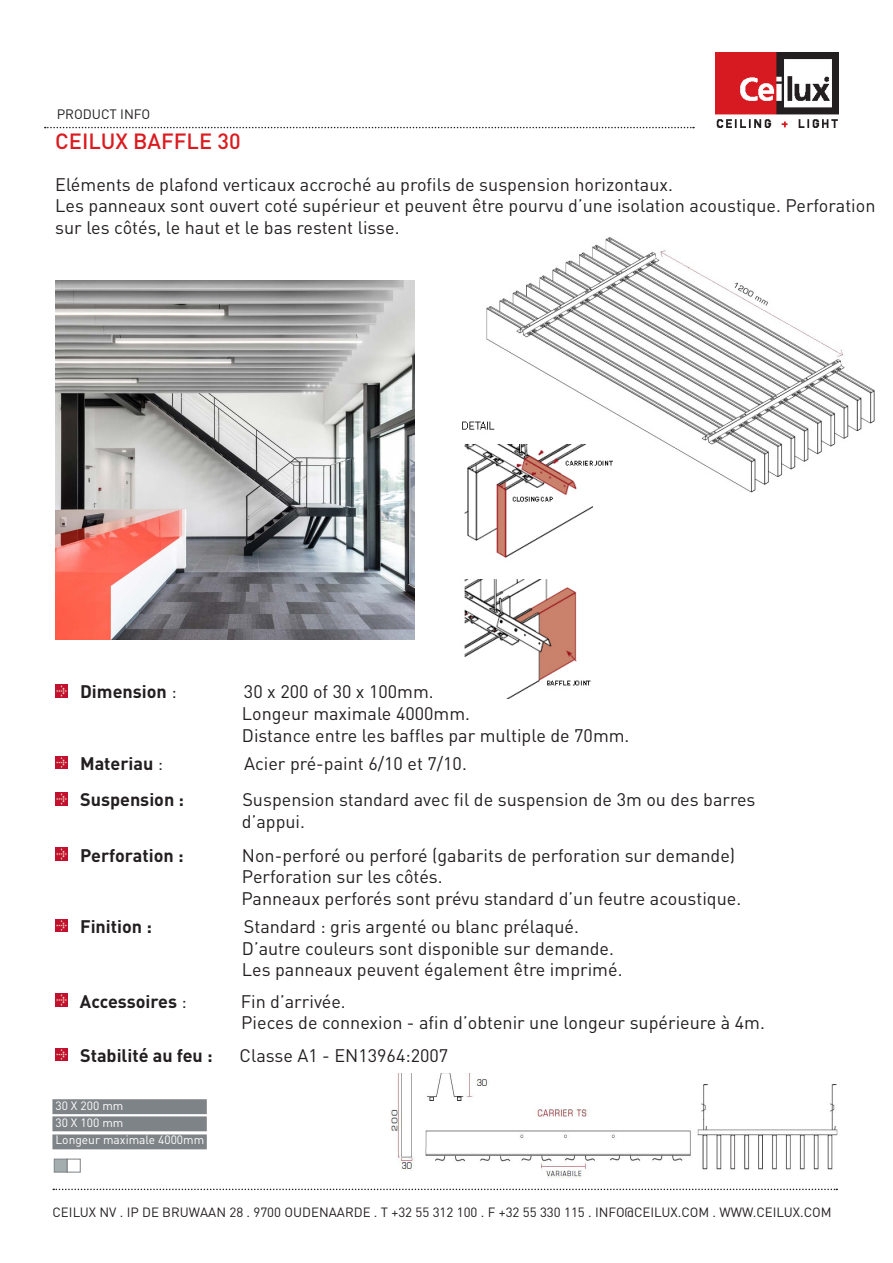
<style>
.page{position:relative;width:893px;height:1263px;background:#fff}
.page>*{position:absolute;margin:0;border:0;box-sizing:border-box;transform-origin:0 0}
.t1{font:500 21.75px "DINOT";color:#db1b1f}
.t2{font:18px/21.6px "DINOT";color:#231f20}
.t3{font:700 18px "DINOT";color:#231f20}
.t4{font:13.5px "DINOT";color:#231f20}
.t5{font:13.35px "DINOT";color:#231f20}
.t6{font:12px "DINOT";color:#fff}
.s1{font-weight:400}
</style>
<div class="page">
<img style="left:716px;top:53px;width:123px;height:75px">
<svg style="left:45px;top:127px;width:649px;height:1px"></svg>
<svg style="left:53px;top:1188px;width:784px;height:2px"></svg>
<div style="left:54px;top:1159px;width:14px;height:13px;background:#a5aeae;border:1px solid #7d8184"></div>
<div style="left:67px;top:1159px;width:14px;height:13px;background:#fff;border:1px solid #7d8184"></div>
<img style="left:390px;top:1073px;width:448px;height:106px">
<svg style="left:55px;top:756px;width:13px;height:13px"></svg>
<svg style="left:55px;top:848px;width:13px;height:12px"></svg>
<svg style="left:55px;top:792px;width:13px;height:13px"></svg>
<div style="left:52px;top:1099px;width:155px;height:15px;background:#7e8387;border:2px solid #7e8387"></div>
<div style="left:52px;top:1116px;width:155px;height:15px;background:#7e8387;border:2px solid #7e8387"></div>
<div style="left:52px;top:1134px;width:155px;height:15px;background:#7e8387;border:2px solid #7e8387"></div>
<svg style="left:55px;top:994px;width:13px;height:12px"></svg>
<svg style="left:55px;top:1048px;width:13px;height:12px"></svg>
<svg style="left:55px;top:685px;width:13px;height:12px"></svg>
<svg style="left:55px;top:919px;width:13px;height:13px"></svg>
<img style="left:55px;top:281px;width:359px;height:358px">
<img style="left:486px;top:237px;width:389px;height:256px">
<img style="left:462px;top:414px;width:153px;height:285px">
<p class="t4" style="left:57px;top:105px;width:95px">PRODUCT INFO</p>
<p class="t1" style="left:55px;top:126px;width:187px">CEILUX BAFFLE 30</p>
<p class="t2" style="left:55px;top:173px;width:619px">Eléments de plafond verticaux accroché au profils de suspension horizontaux.</p>
<p class="t2" style="left:55px;top:194px;width:822px">Les panneaux sont ouvert coté supérieur et peuvent être pourvu d’une isolation acoustique. Perforation sur les côtés, le haut et le bas restent lisse.</p>
<p class="t3" style="left:80px;top:680px;width:98px">Dimension <span class="s1">:</span></p>
<p class="t2" style="left:244px;top:680px;width:191px">30 x 200 of 30 x 100mm.</p>
<p class="t2" style="left:242px;top:702px;width:230px">Longeur maximale 4000mm.</p>
<p class="t2" style="left:242px;top:723px;width:389px">Distance entre les baffles par multiple de 70mm.</p>
<p class="t3" style="left:80px;top:751px;width:85px">Materiau <span class="s1">:</span></p>
<p class="t2" style="left:244px;top:752px;width:224px">Acier pré-paint 6/10 et 7/10.</p>
<p class="t3" style="left:80px;top:787px;width:106px">Suspension :</p>
<p class="t2" style="left:242px;top:788px;width:515px">Suspension standard avec fil de suspension de 3m ou des barres d’appui.</p>
<p class="t3" style="left:80px;top:843px;width:105px">Perforation :</p>
<p class="t2" style="left:242px;top:843px;width:495px">Non-perforé ou perforé (gabarits de perforation sur demande)</p>
<p class="t2" style="left:242px;top:865px;width:202px">Perforation sur les côtés.</p>
<p class="t2" style="left:241px;top:887px;width:501px">Panneaux perforés sont prévu standard d’un feutre acoustique.</p>
<p class="t3" style="left:80px;top:914px;width:73px">Finition :</p>
<p class="t2" style="left:244px;top:915px;width:337px">Standard : gris argenté ou blanc prélaqué.</p>
<p class="t2" style="left:242px;top:936px;width:374px">D’autre couleurs sont disponible sur demande.</p>
<p class="t2" style="left:242px;top:958px;width:382px">Les panneaux peuvent également être imprimé.</p>
<p class="t3" style="left:80px;top:989px;width:108px">Accessoires <span class="s1">:</span></p>
<p class="t2" style="left:241px;top:989px;width:107px">Fin d’arrivée.</p>
<p class="t2" style="left:241px;top:1011px;width:525px">Pieces de connexion - afin d’obtenir une longeur supérieure à 4m.</p>
<p class="t3" style="left:80px;top:1043px;width:134px">Stabilité au feu :</p>
<p class="t2" style="left:240px;top:1044px;width:210px">Classe A1 - EN13964:2007</p>
<p class="t6" style="left:55px;top:1098px;width:69px">30 X 200 mm</p>
<p class="t6" style="left:55px;top:1131px;width:150px">Longeur maximale 4000mm</p>
<p class="t6" style="left:55px;top:1115px;width:69px">30 X 100 mm</p>
<p class="t5" style="left:52px;top:1203px;width:781px">CEILUX NV . IP DE BRUWAAN 28 . 9700 OUDENAARDE . T +32 55 312 100 . F +32 55 330 115 . INFO@CEILUX.COM . WWW.CEILUX.COM</p>
</div>
